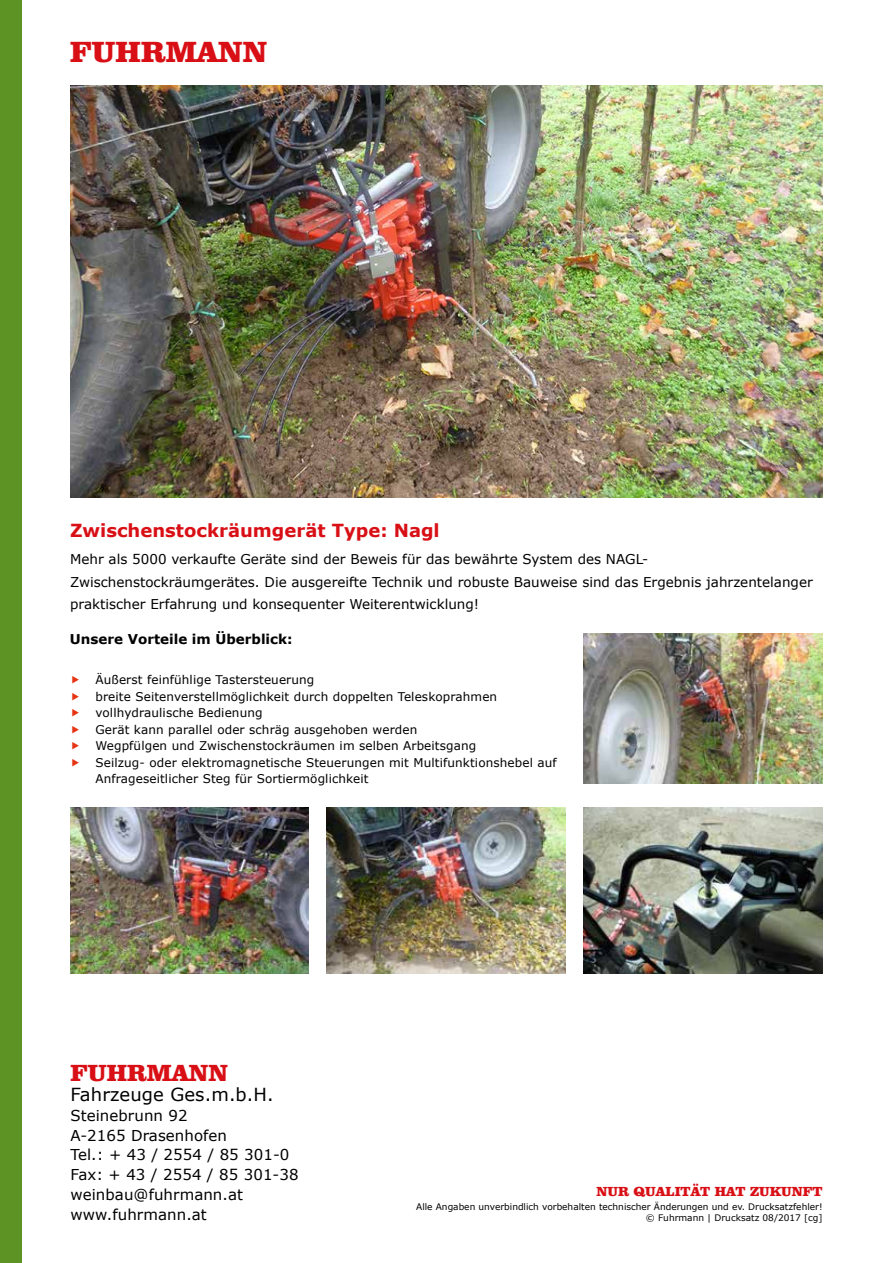
<style>
.page{position:relative;width:893px;height:1263px;background:#fff}
.page>*{position:absolute;margin:0;border:0;box-sizing:border-box;transform-origin:0 0}
.t1{font:900 30px "Clarendon BT";letter-spacing:.005em;color:#d90f16}
.t2{font:900 24px "Clarendon BT";letter-spacing:.005em;color:#d90f16}
.t3{font:700 18px "Verdana";color:#d90f16}
.t4{font:18px "Verdana";letter-spacing:.005em;color:#000}
.t5{font:15px/19.8px "Verdana";letter-spacing:.005em;color:#000}
.t6{font:13.5px/22.5px "Verdana";color:#000}
.t7{font:700 13.5px "Verdana";color:#000}
.t8{font:900 13.5px "Clarendon BT";color:#d90f16}
.t9{font:12px/16.5px "Verdana";letter-spacing:.01em;color:#000}
.t10{font:9px/10.8px "Verdana";color:#000;text-align:right}
</style>
<div class="page">
<div style="left:0;top:0;width:21px;height:1263px;background:#5d9325"></div>
<img style="left:70px;top:85px;width:752px;height:412px">
<img style="left:70px;top:808px;width:239px;height:166px">
<img style="left:327px;top:808px;width:239px;height:166px">
<img style="left:584px;top:808px;width:238px;height:166px">
<img style="left:584px;top:633px;width:238px;height:150px">
<h1 class="t1" style="left:70px;top:34px;width:199px">FUHRMANN</h1>
<h3 class="t3" style="left:70px;top:517px;width:371px">Zwischenstockräumgerät Type: Nagl</h3>
<p class="t6" style="left:70px;top:548px;width:744px">Mehr als 5000 verkaufte Geräte sind der Beweis für das bewährte System des NAGL-<br>Zwischenstockräumgerätes. Die ausgereifte Technik und robuste Bauweise sind das Ergebnis jahrzentelanger praktischer Erfahrung und konsequenter Weiterentwicklung!</p>
<p class="t7" style="left:70px;top:629px;width:224px">Unsere Vorteile im Überblick:</p>
<p class="t9" style="left:95px;top:672px;width:463px">Äußerst feinfühlige Tastersteuerung<br>breite Seitenverstellmöglichkeit durch doppelten Teleskoprahmen vollhydraulische Bedienung<br>Gerät kann parallel oder schräg ausgehoben werden<br>Wegpfülgen und Zwischenstockräumen im selben Arbeitsgang<br>Seilzug- oder elektromagnetische Steuerungen mit Multifunktionshebel auf Anfrageseitlicher Steg für Sortiermöglichkeit</p>
<h2 class="t2" style="left:70px;top:1058px;width:159px">FUHRMANN</h2>
<h3 class="t4" style="left:70px;top:1082px;width:205px">Fahrzeuge Ges.m.b.H.</h3>
<p class="t5" style="left:70px;top:1105px;width:230px">Steinebrunn 92<br>A-2165 Drasenhofen<br>Tel.: + 43 / 2554 / 85 301-0<br>Fax: + 43 / 2554 / 85 301-38 weinbau@fuhrmann.at www.fuhrmann.at</p>
<p class="t8" style="left:597px;top:1183px;width:227px">NUR QUALITÄT HAT ZUKUNFT</p>
<p class="t10" style="left:416px;top:1201px;width:408px">Alle Angaben unverbindlich vorbehalten technischer Änderungen und ev. Drucksatzfehler! © Fuhrmann | Drucksatz 08/2017 [cg]</p>
</div>
